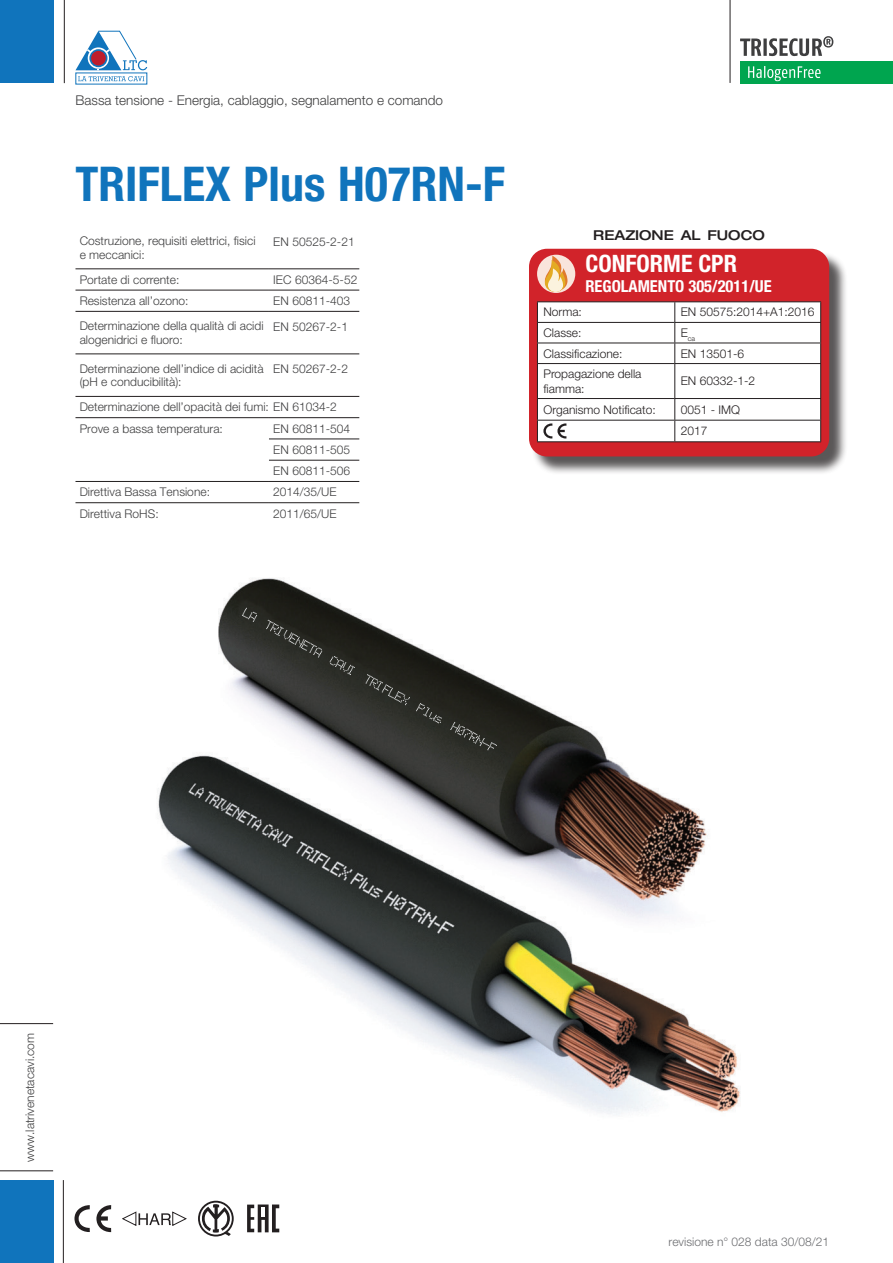
<style>
.page{position:relative;width:893px;height:1263px;background:#fff}
.page>*{position:absolute;margin:0;border:0;box-sizing:border-box;transform-origin:0 0}
.Normale{font:700 condensed 48px "Helvetica Neue LT Pro";color:#1074bc}
.t1{font:700 condensed 24px "Helvetica Neue LT Pro";color:#fff}
.t2{font:700 condensed 16.5px "Helvetica Neue LT Pro";color:#fff}
.t3{font:500 expanded 13.65px "Helvetica Neue LT Pro";color:#231f20}
.t4{font:300 13.5px "Helvetica Neue LT Pro";color:#3e3e3f}
.Normale-2{font:300 12px/13.5px "Helvetica Neue LT Pro";color:#3e3e3f}
.Indice_numeri{font:300 12px/14.4px "Helvetica Neue LT Pro";color:#231f20}
.t5{font:300 12px "Helvetica Neue LT Pro";color:#6c6d70}
.t6{font:300 7.05px "Helvetica Neue LT Pro";color:#231f20}
</style>
<div class="page">
<div style="left:0;top:0;width:53px;height:83px;background:#1074bc"></div>
<hr style="left:64px;top:0;width:1px;height:83px;background:#231f20">
<div style="left:0;top:1180px;width:53px;height:83px;background:#1074bc"></div>
<hr style="left:63px;top:1180px;width:1px;height:83px;background:#231f20">
<hr style="left:0;top:1023px;width:53px;height:1px;background:#231f20">
<hr style="left:0;top:1170px;width:53px;height:1px;background:#231f20">
<svg style="left:74px;top:1205px;width:37px;height:27px"></svg>
<svg style="left:78px;top:76px;width:66px;height:5px"></svg>
<svg style="left:75px;top:31px;width:72px;height:39px"></svg>
<div style="left:740px;top:61px;width:153px;height:23px;background:#00a54f"></div>
<hr style="left:730px;top:0;width:1px;height:83px;background:#231f20">
<svg style="left:740px;top:36px;width:93px;height:20px"></svg>
<svg style="left:748px;top:66px;width:73px;height:15px"></svg>
<img style="left:158px;top:578px;width:582px;height:537px">
<img style="left:242px;top:608px;width:15px;height:14px">
<img style="left:266px;top:620px;width:42px;height:22px">
<svg style="left:313px;top:647px;width:9px;height:11px"></svg>
<img style="left:330px;top:656px;width:25px;height:19px">
<img style="left:365px;top:674px;width:45px;height:24px">
<img style="left:416px;top:703px;width:26px;height:20px">
<img style="left:450px;top:722px;width:42px;height:21px">
<svg style="left:122px;top:1212px;width:64px;height:13px"></svg>
<svg style="left:198px;top:1201px;width:36px;height:35px"></svg>
<hr style="left:75px;top:269px;width:194px;height:1px;background:#231f20">
<hr style="left:269px;top:269px;width:90px;height:1px;background:#231f20">
<hr style="left:75px;top:290px;width:194px;height:1px;background:#231f20">
<hr style="left:269px;top:290px;width:90px;height:1px;background:#231f20">
<hr style="left:75px;top:502px;width:194px;height:1px;background:#231f20">
<hr style="left:269px;top:502px;width:90px;height:1px;background:#231f20">
<hr style="left:75px;top:311px;width:194px;height:1px;background:#231f20">
<hr style="left:269px;top:311px;width:90px;height:1px;background:#231f20">
<hr style="left:75px;top:354px;width:194px;height:1px;background:#231f20">
<hr style="left:269px;top:354px;width:90px;height:1px;background:#231f20">
<hr style="left:75px;top:396px;width:194px;height:1px;background:#231f20">
<hr style="left:269px;top:396px;width:90px;height:1px;background:#231f20">
<hr style="left:75px;top:417px;width:194px;height:1px;background:#231f20">
<hr style="left:269px;top:417px;width:90px;height:1px;background:#231f20">
<hr style="left:269px;top:439px;width:90px;height:1px;background:#231f20">
<hr style="left:269px;top:460px;width:90px;height:1px;background:#231f20">
<hr style="left:75px;top:481px;width:194px;height:1px;background:#231f20">
<hr style="left:269px;top:481px;width:90px;height:1px;background:#231f20">
<svg style="left:247px;top:1204px;width:33px;height:29px"></svg>
<hr style="left:261px;top:1207px;width:4px;height:10px;background:#fff">
<div style="left:531px;top:251px;width:317px;height:224px;background:#231f20;opacity:.75"></div>
<div style="left:529px;top:249px;width:300px;height:207px;background:#d1232a;border-radius:18px"></div>
<div style="left:537px;top:255px;width:38px;height:38px;background:#f9e5dc;border-radius:50%"></div>
<svg style="left:545px;top:256px;width:22px;height:36px"></svg>
<hr style="left:537px;top:301px;width:138px;height:1px;background:#231f20">
<hr style="left:675px;top:301px;width:146px;height:1px;background:#231f20">
<svg style="left:537px;top:302px;width:284px;height:140px;background:#f2f2f2"></svg>
<p class="t4" style="left:75px;top:92px;width:369px">Bassa tensione - Energia, cablaggio, segnalamento e comando</p>
<p class="Normale" style="left:75px;top:155px;width:431px">TRIFLEX Plus H07RN-F</p>
<p class="Normale-2" style="left:80px;top:234px;width:177px">Costruzione, requisiti elettrici, fisici e meccanici:</p>
<p class="Normale-2" style="left:273px;top:235px;width:83px">EN 50525-2-21</p>
<p class="Normale-2" style="left:80px;top:272px;width:101px">Portate di corrente:</p>
<p class="Normale-2" style="left:273px;top:272px;width:86px">IEC 60364-5-52</p>
<p class="Normale-2" style="left:80px;top:294px;width:110px">Resistenza all’ozono:</p>
<p class="Normale-2" style="left:273px;top:294px;width:79px">EN 60811-403</p>
<p class="Normale-2" style="left:80px;top:319px;width:185px">Determinazione della qualità di acidi alogenidrici e fluoro:</p>
<p class="Normale-2" style="left:273px;top:320px;width:76px">EN 50267-2-1</p>
<p class="Normale-2" style="left:80px;top:361px;width:185px">Determinazione dell’indice di acidità (pH e conducibilità):</p>
<p class="Normale-2" style="left:273px;top:362px;width:76px">EN 50267-2-2</p>
<p class="Normale-2" style="left:80px;top:400px;width:259px">Determinazione dell’opacità dei fumi: EN 61034-2</p>
<p class="Normale-2" style="left:80px;top:421px;width:145px">Prove a bassa temperatura:</p>
<p class="Normale-2" style="left:273px;top:421px;width:79px">EN 60811-504</p>
<p class="Normale-2" style="left:273px;top:443px;width:79px">EN 60811-505</p>
<p class="Normale-2" style="left:273px;top:464px;width:79px">EN 60811-506</p>
<p class="Normale-2" style="left:80px;top:485px;width:132px">Direttiva Bassa Tensione:</p>
<p class="Normale-2" style="left:273px;top:485px;width:65px">2014/35/UE</p>
<p class="Normale-2" style="left:80px;top:506px;width:80px">Direttiva RoHS:</p>
<p class="Normale-2" style="left:273px;top:506px;width:65px">2011/65/UE</p>
<p class="t3" style="left:593px;top:227px;width:173px">REAZIONE AL FUOCO</p>
<p class="t1" style="left:585px;top:249px;width:153px">CONFORME CPR</p>
<p class="t2" style="left:585px;top:276px;width:188px">REGOLAMENTO 305/2011/UE</p>
<p class="Indice_numeri" style="left:543px;top:305px;width:40px">Norma:</p>
<p class="Indice_numeri" style="left:681px;top:305px;width:135px">EN 50575:2014+A1:2016</p>
<p class="Indice_numeri" style="left:543px;top:325px;width:40px">Classe:</p>
<p class="t6" style="left:681px;top:334px;width:16px"><sup>E</sup>ca</p>
<p class="Indice_numeri" style="left:543px;top:346px;width:80px">Classificazione:</p>
<p class="Indice_numeri" style="left:681px;top:346px;width:65px">EN 13501-6</p>
<p class="Indice_numeri" style="left:543px;top:366px;width:100px">Propagazione della fiamma:</p>
<p class="Indice_numeri" style="left:681px;top:374px;width:76px">EN 60332-1-2</p>
<p class="Indice_numeri" style="left:543px;top:402px;width:114px">Organismo Notificato:</p>
<p class="Indice_numeri" style="left:681px;top:402px;width:61px">0051 - IMQ</p>
<p class="Indice_numeri" style="left:681px;top:424px;width:28px">2017</p>
<p class="Normale-2" style="left:23px;top:1161px;width:130px;rotate:-90deg">www.latrivenetacavi.com</p>
<p class="t5" style="left:668px;top:1234px;width:162px">revisione n° 028 data 30/08/21</p>
</div>
